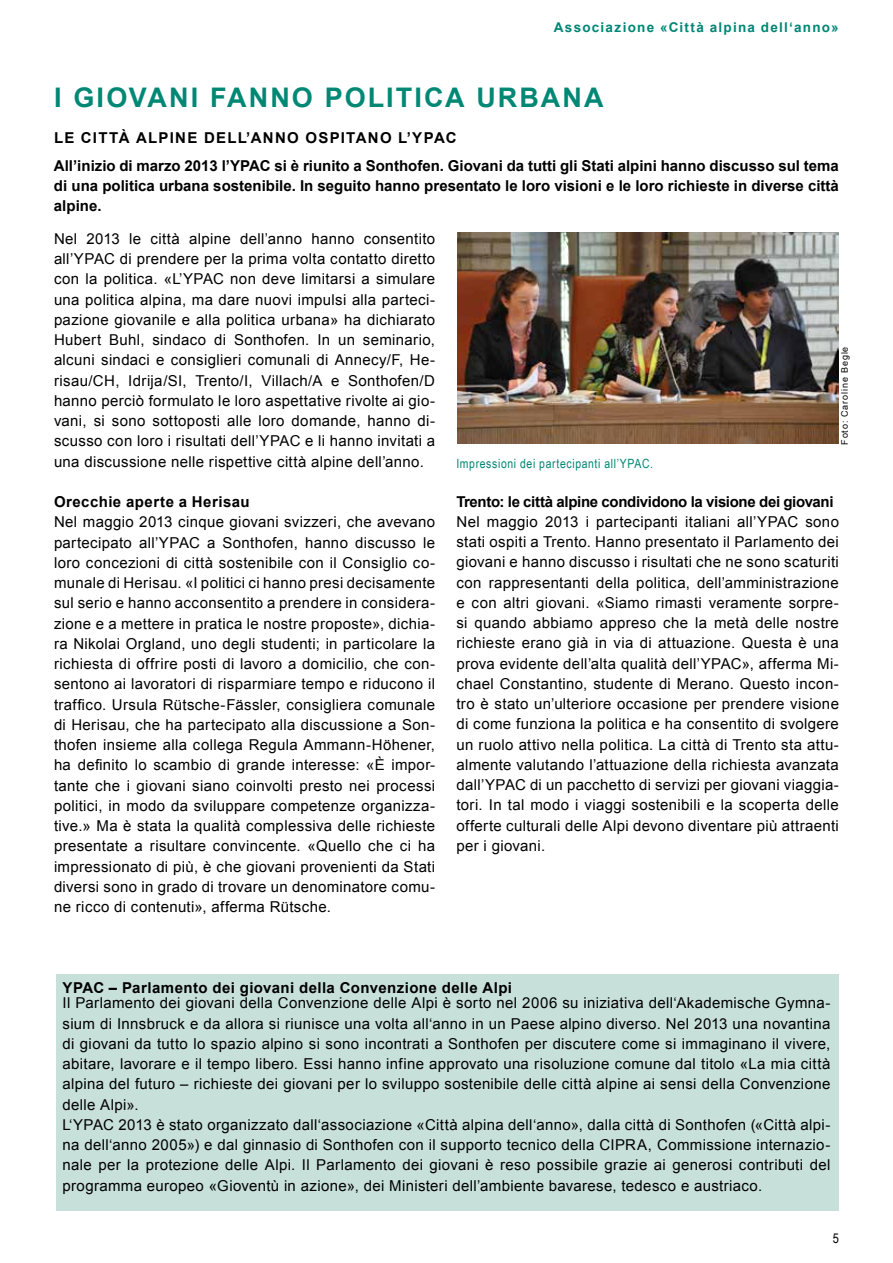
<style>
.page{position:relative;width:893px;height:1263px;background:#fff}
.page>*{position:absolute;margin:0;border:0;box-sizing:border-box;transform-origin:0 0}
.t1{font:700 27px "Arial";letter-spacing:.075em;color:#008875}
.t2{font:15px/20.2px "Arial";letter-spacing:.02em;color:#000;text-align:justify}
.t3{font:700 15px/28.5px "Arial";color:#000}
.t4{font:700 15px "Arial";letter-spacing:.03em;color:#000}
.t5{font:700 15px "Arial";letter-spacing:-.02em;color:#000}
.t6{font:700 13.5px "Arial";letter-spacing:.095em;color:#008674}
.t7{font:13.5px "Arial Narrow";color:#000}
.t8{font:12.75px "Arial Narrow";letter-spacing:.05em;color:#008674}
.t9{font:9px "Arial";letter-spacing:.1em;color:#000}
</style>
<div class="page">
<div style="left:56px;top:974px;width:783px;height:236px;background:#c8e0da"></div>
<img style="left:457px;top:232px;width:382px;height:212px">
<p class="t6" style="left:554px;top:18px;width:286px">Associazione «Città alpina dell‘anno»</p>
<h1 class="t1" style="left:54px;top:79px;width:551px">I GIOVANI FANNO POLITICA URBANA</h1>
<p class="t3" style="left:54px;top:124px;width:786px">LE CITTÀ ALPINE DELL’ANNO OSPITANO L’YPAC<br>All’inizio di marzo 2013 l’YPAC si è riunito a Sonthofen. Giovani da tutti gli Stati alpini hanno discusso sul tema</p>
<p class="t3" style="left:54px;top:176px;width:786px;line-height:20.2px">di una politica urbana sostenibile. In seguito hanno presentato le loro visioni e le loro richieste in diverse città alpine.</p>
<p class="t2" style="left:54px;top:228px;width:383px">Nel 2013 le città alpine dell’anno hanno consentito all’YPAC di prendere per la prima volta contatto diretto con la politica. «L’YPAC non deve limitarsi a simulare una politica alpina, ma dare nuovi impulsi alla parteci&shy;pazione giovanile e alla politica urbana» ha dichiarato Hubert Buhl, sindaco di Sonthofen. In un seminario, alcuni sindaci e consiglieri comunali di Annecy/F, He&shy;risau/CH, Idrija/SI, Trento/I, Villach/A e Sonthofen/D hanno perciò formulato le loro aspettative rivolte ai gio&shy;vani, si sono sottoposti alle loro domande, hanno di&shy;scusso con loro i risultati dell’YPAC e li hanno invitati a una discussione nelle rispettive città alpine dell’anno.</p>
<p class="t4" style="left:54px;top:492px;width:197px">Orecchie aperte a Herisau</p>
<p class="t2" style="left:54px;top:512px;width:383px">Nel maggio 2013 cinque giovani svizzeri, che avevano partecipato all’YPAC a Sonthofen, hanno discusso le loro concezioni di città sostenibile con il Consiglio co&shy;munale di Herisau. «I politici ci hanno presi decisamente sul serio e hanno acconsentito a prendere in considera&shy;zione e a mettere in pratica le nostre proposte», dichia&shy;ra Nikolai Orgland, uno degli studenti; in particolare la richiesta di offrire posti di lavoro a domicilio, che con&shy;sentono ai lavoratori di risparmiare tempo e riducono il traffico. Ursula Rütsche-Fässler, consigliera comunale di Herisau, che ha partecipato alla discussione a Son&shy;thofen insieme alla collega Regula Ammann-Höhener, ha definito lo scambio di grande interesse: «È impor&shy;tante che i giovani siano coinvolti presto nei processi politici, in modo da sviluppare competenze organizza&shy;tive.» Ma è stata la qualità complessiva delle richieste presentate a risultare convincente. «Quello che ci ha impressionato di più, è che giovani provenienti da Stati diversi sono in grado di trovare un denominatore comu&shy;ne ricco di contenuti», afferma Rütsche.</p>
<p class="t8" style="left:456px;top:454px;width:198px">Impressioni dei partecipanti all’YPAC.</p>
<p class="t9" style="left:839px;top:445px;width:100px;rotate:-90deg">Foto: Caroline Begle</p>
<p class="t5" style="left:456px;top:491px;width:379px">Trento: le città alpine condividono la visione dei giovani</p>
<p class="t2" style="left:456px;top:512px;width:384px">Nel maggio 2013 i partecipanti italiani all’YPAC sono stati ospiti a Trento. Hanno presentato il Parlamento dei giovani e hanno discusso i risultati che ne sono scaturiti con rappresentanti della politica, dell’amministrazione e con altri giovani. «Siamo rimasti veramente sorpre&shy;si quando abbiamo appreso che la metà delle nostre richieste erano già in via di attuazione. Questa è una prova evidente dell’alta qualità dell’YPAC», afferma Mi&shy;chael Constantino, studente di Merano. Questo incon&shy;tro è stato un’ulteriore occasione per prendere visione di come funziona la politica e ha consentito di svolgere un ruolo attivo nella politica. La città di Trento sta attu&shy;almente valutando l’attuazione della richiesta avanzata dall’YPAC di un pacchetto di servizi per giovani viaggia&shy;tori. In tal modo i viaggi sostenibili e la scoperta delle offerte culturali delle Alpi devono diventare più attraenti per i giovani.</p>
<p class="t4" style="left:63px;top:978px;width:451px">YPAC – Parlamento dei giovani della Convenzione delle Alpi</p>
<p class="t2" style="left:63px;top:993px;width:769px;text-align:left">Il Parlamento dei giovani della Convenzione delle Alpi è sorto nel 2006 su iniziativa dell‘Akademische Gymna&shy;sium di Innsbruck e da allora si riunisce una volta all‘anno in un Paese alpino diverso. Nel 2013 una novantina di giovani da tutto lo spazio alpino si sono incontrati a Sonthofen per discutere come si immaginano il vivere, abitare, lavorare e il tempo libero. Essi hanno infine approvato una risoluzione comune dal titolo «La mia città alpina del futuro – richieste dei giovani per lo sviluppo sostenibile delle città alpine ai sensi della Convenzione delle Alpi».<br>L‘YPAC 2013 è stato organizzato dall‘associazione «Città alpina dell‘anno», dalla città di Sonthofen («Città alpi&shy;na dell‘anno 2005») e dal ginnasio di Sonthofen con il supporto tecnico della CIPRA, Commissione internazio&shy;nale per la protezione delle Alpi. Il Parlamento dei giovani è reso possibile grazie ai generosi contributi del programma europeo «Gioventù in azione», dei Ministeri dell’ambiente bavarese, tedesco e austriaco.</p>
<p class="t7" style="left:833px;top:1228px;width:8px">5</p>
</div>
